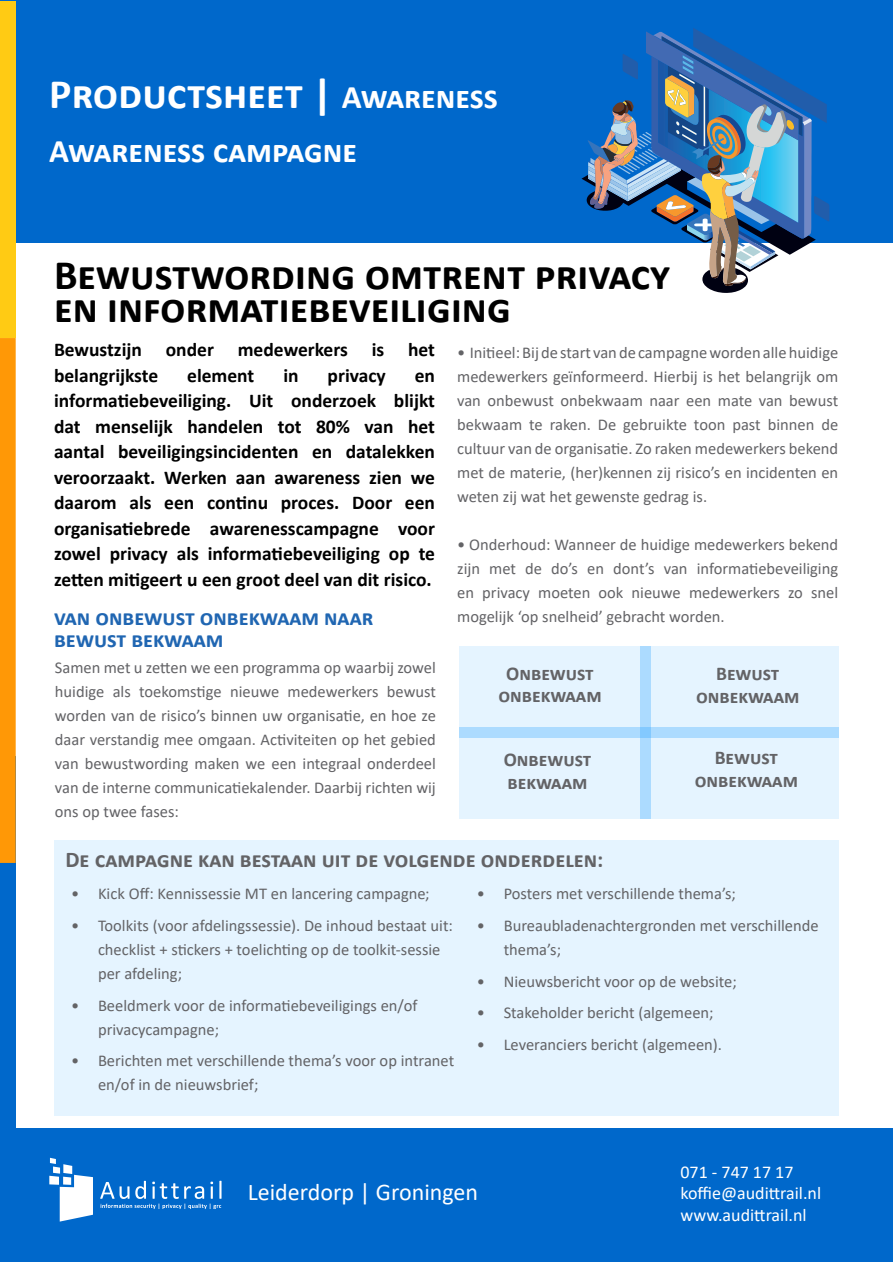
<style>
.page{position:relative;width:893px;height:1262px;background:#fff}
.page>*{position:absolute;margin:0;border:0;box-sizing:border-box;transform-origin:0 0}
.t1{font:700 42px "Calibri";color:#000}
.t2{font:700 42px "Calibri";color:#fff}
.t3{font:700 33px "Calibri";color:#fff}
.t4{font:24px "Calibri";color:#fff}
.t5{font:700 22.5px "Calibri";color:#636366}
.t6{font:700 22.5px "Calibri";color:#2066b2}
.t7{font:700 19.5px/25.5px "Calibri";color:#000}
.t8{font:700 19.5px "Calibri";color:#636366}
.t9{font:18px "Calibri";color:#fff}
.P1{font:16.5px/24px "Calibri";color:#636366}
.s1{font-size:33px}
</style>
<div class="page">
<div style="left:459px;top:646px;width:380px;height:172px;background:#e5f4ff"></div>
<div style="left:0;top:1128px;width:893px;height:134px;background:#0068cb"></div>
<div style="left:0;top:0;width:893px;height:242px;background:#0068cb"></div>
<div style="left:0;top:756px;width:16px;height:506px;background:#0068cb"></div>
<div style="left:0;top:1px;width:16px;height:337px;background:#ffcb14"></div>
<div style="left:0;top:338px;width:16px;height:525px;background:#ff9806"></div>
<svg style="left:49px;top:1157px;width:44px;height:64px"></svg>
<svg style="left:100px;top:1180px;width:122px;height:29px"></svg>
<svg style="left:581px;top:28px;width:248px;height:265px"></svg>
<div style="left:54px;top:840px;width:784px;height:275px;background:#e5f4ff"></div>
<div style="left:459px;top:727px;width:380px;height:10px;background:#acdbff"></div>
<div style="left:640px;top:646px;width:10px;height:172px;background:#acdbff"></div>
<h1 class="t2" style="left:49px;top:65px;width:450px">Productsheet | <span class="s1">Awareness</span></h1>
<h1 class="t3" style="left:49px;top:128px;width:309px">Awareness campagne</h1>
<h1 class="t1" style="left:54px;top:245px;width:618px">Bewustwording omtrent privacy</h1>
<h1 class="t1" style="left:54px;top:278px;width:459px">en informatiebeveiliging</h1>
<p class="t7" style="left:54px;top:337px;width:383px">Bewustzijn onder medewerkers is het belangrijkste</p>
<p class="t7" style="left:187px;top:362px;width:69px">element</p>
<p class="t7" style="left:283px;top:362px;width:17px">in</p>
<p class="t7" style="left:328px;top:362px;width:60px">privacy</p>
<p class="t7" style="left:54px;top:362px;width:383px;text-align:justify;text-indent:361px">en informatiebeveiliging. Uit onderzoek blijkt dat menselijk handelen tot 80% van het aantal beveiligingsincidenten en datalekken veroorzaakt. Werken aan awareness zien we daarom als een continu proces. Door een organisatiebrede awarenesscampagne voor zowel privacy als informatiebeveiliging op te zetten mitigeert u een groot deel van dit risico.</p>
<h3 class="t6" style="left:54px;top:601px;width:321px">van onbewust onbekwaam naar</h3>
<h3 class="t6" style="left:54px;top:623px;width:171px">bewust bekwaam</h3>
<p class="P1" style="left:457px;top:339px;width:383px;text-align:justify">• Initieel: Bij de start van de campagne worden alle huidige medewerkers geïnformeerd. Hierbij is het belangrijk om van onbewust onbekwaam naar een mate van bewust bekwaam te raken. De gebruikte toon past binnen de cultuur van de organisatie. Zo raken medewerkers bekend met de materie, (her)kennen zij risico’s en incidenten en weten zij wat het gewenste gedrag is.</p>
<p class="P1" style="left:457px;top:531px;width:382px;text-align:justify">• Onderhoud: Wanneer de huidige medewerkers bekend zijn met de do’s en dont’s van informatiebeveiliging en privacy moeten ook nieuwe medewerkers zo snel mogelijk ‘op snelheid’ gebracht worden.</p>
<p class="P1" style="left:55px;top:655px;width:383px;text-align:justify">Samen met u zetten we een programma op waarbij zowel huidige als toekomstige nieuwe medewerkers bewust worden van de risico’s binnen uw organisatie, en hoe ze daar verstandig mee omgaan. Activiteiten op het gebied van bewustwording maken we een integraal onderdeel van de interne communicatiekalender. Daarbij richten wij ons op twee fases:</p>
<h3 class="t8" style="left:506px;top:659px;width:89px">Onbewust</h3>
<h3 class="t8" style="left:498px;top:682px;width:105px">onbekwaam</h3>
<h3 class="t8" style="left:504px;top:746px;width:89px">Onbewust</h3>
<h3 class="t8" style="left:508px;top:768px;width:81px">bekwaam</h3>
<h3 class="t8" style="left:716px;top:660px;width:65px">Bewust</h3>
<h3 class="t8" style="left:696px;top:682px;width:105px">onbekwaam</h3>
<h3 class="t8" style="left:715px;top:744px;width:65px">Bewust</h3>
<h3 class="t8" style="left:695px;top:766px;width:105px">onbekwaam</h3>
<h3 class="t5" style="left:65px;top:843px;width:539px">De campagne kan bestaan uit de volgende onderdelen:</h3>
<p class="P1" style="left:71px;top:881px;width:360px">• Kick Off: Kennissessie MT en lancering campagne;</p>
<p class="P1" style="left:98px;top:913px;width:356px;text-indent:-27px">• Toolkits (voor afdelingssessie). De inhoud bestaat uit: checklist + stickers + toelichting op de toolkit-sessie per afdeling;</p>
<p class="P1" style="left:98px;top:992px;width:321px;text-indent:-27px">• Beeldmerk voor de informatiebeveiligings en/of privacycampagne;</p>
<p class="P1" style="left:98px;top:1048px;width:358px;text-indent:-27px">• Berichten met verschillende thema’s voor op intranet en/of in de nieuwsbrief;</p>
<p class="P1" style="left:477px;top:881px;width:261px">• Posters met verschillende thema’s;</p>
<p class="P1" style="left:504px;top:913px;width:316px;text-indent:-27px">• Bureaubladenachtergronden met verschillende thema’s;</p>
<p class="P1" style="left:477px;top:968px;width:262px">• Nieuwsbericht voor op de website;</p>
<p class="P1" style="left:477px;top:1000px;width:238px">• Stakeholder bericht (algemeen;</p>
<p class="P1" style="left:477px;top:1031px;width:247px">• Leveranciers bericht (algemeen).</p>
<p class="t4" style="left:248px;top:1174px;width:232px">Leiderdorp | Groningen</p>
<p class="t9" style="left:680px;top:1159px;width:115px">071 - 747 17 17</p>
<p class="t9" style="left:680px;top:1180px;width:142px">koffie@audittrail.nl</p>
<p class="t9" style="left:680px;top:1202px;width:128px">www.audittrail.nl</p>
</div>
